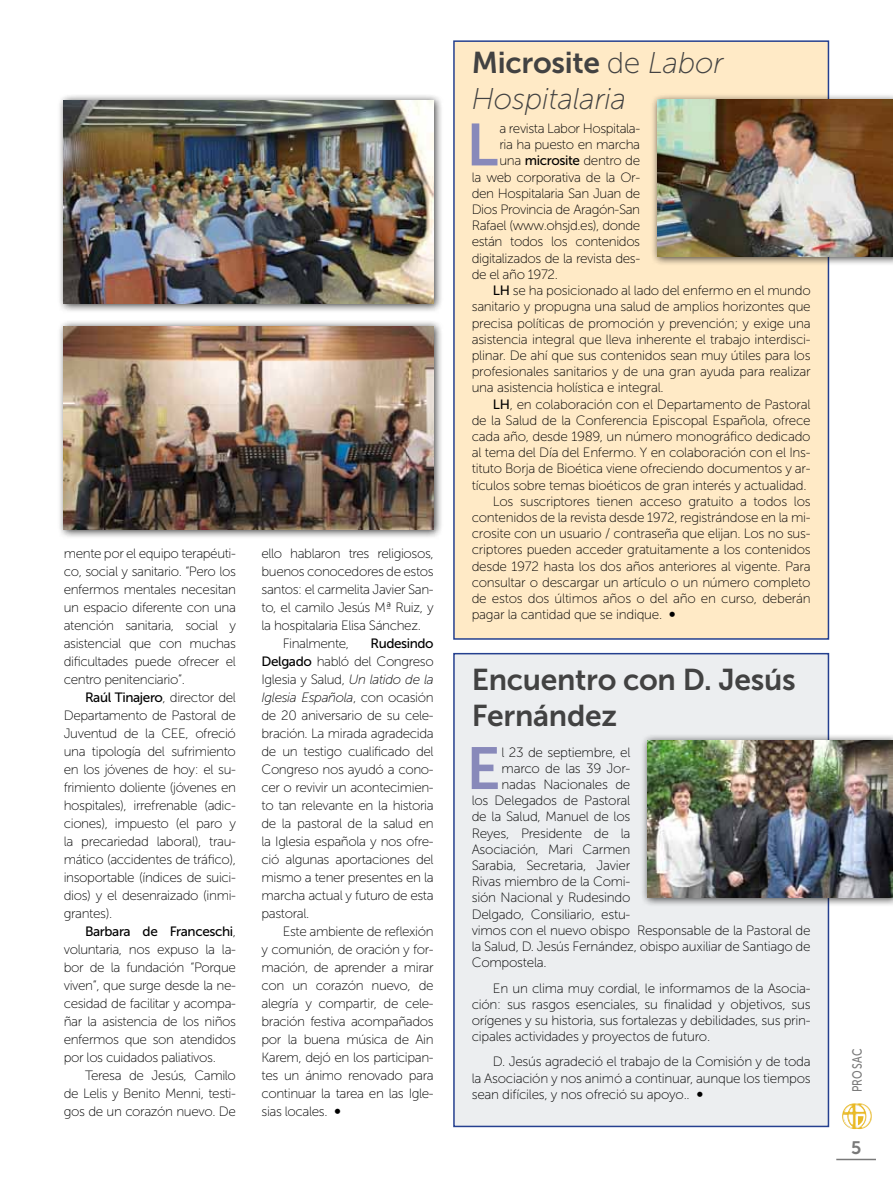
<style>
.page{position:relative;width:893px;height:1191px;background:#fff}
.page>*{position:absolute;margin:0;border:0;box-sizing:border-box;transform-origin:0 0}
.t1{font:59.1px "Museo Sans 700";color:#8889ba}
.t2{font:30px/36px "Museo Sans 700";letter-spacing:-.01em;color:#424242}
.t3{font:italic 30px "Museo Sans 100";letter-spacing:-.01em;color:#424242}
.t4{font:18px "Museo Sans 700";color:#797979}
.t5{font:13.5px/18px "Museo Sans 100";letter-spacing:-.02em;color:#000;text-align:justify}
.t6{font:13.5px "Museo Sans 500";letter-spacing:-.03em;color:#000}
.t7{font:13.35px "Museo Sans 500";letter-spacing:.04em;color:#797979;scale:.79 1}
.s1{font-family:"Museo Sans 100"}
.s2{font-family:"Museo Sans 500"}
.s3{font-style:italic}
.s4{font-family:"Museo Sans 700"}
.s5{font-family:"Museo Sans 100";font-style:italic}
</style>
<div class="page">
<hr style="left:836px;top:1158px;width:40px;height:2px;background:#797979">
<img style="left:842px;top:1103px;width:17px;height:19px">
<div style="left:454px;top:41px;width:374px;height:598px;background:#ffeac6"></div>
<div style="left:453px;top:40px;width:376px;height:599px;border:2px solid #25408f"></div>
<div style="left:454px;top:653px;width:374px;height:473px;background:#eceef0"></div>
<div style="left:453px;top:653px;width:376px;height:474px;border:2px solid #25408f"></div>
<div style="left:650px;top:93px;width:243px;height:174px;background:#000;opacity:.75"></div>
<img style="left:657px;top:99px;width:236px;height:158px">
<div style="left:641px;top:733px;width:252px;height:174px;background:#000;opacity:.75"></div>
<img style="left:647px;top:740px;width:246px;height:157px">
<div style="left:57px;top:94px;width:386px;height:219px;background:#000;opacity:.75"></div>
<img style="left:64px;top:100px;width:370px;height:204px">
<div style="left:57px;top:319px;width:386px;height:220px;background:#000;opacity:.75"></div>
<img style="left:64px;top:326px;width:370px;height:204px">
<p class="t5" style="left:64px;top:545px;width:174px">mente por el equipo terapéuti&shy;co, social y sanitario. “Pero los enfermos mentales necesitan un espacio diferente con una atención sanitaria, social y asistencial que con muchas dificultades puede ofrecer el centro penitenciario”.</p>
<p class="t6" style="left:85px;top:690px;width:152px">Raúl Tinajero<span class="s1">, director del</span></p>
<p class="t5" style="left:64px;top:706px;width:174px">Departamento de Pastoral de Juventud de la CEE, ofreció una tipología del sufrimiento en los jóvenes de hoy: el su&shy;frimiento doliente (jóvenes en hospitales), irrefrenable (adic&shy;ciones), impuesto (el paro y la precariedad laboral), trau&shy;mático (accidentes de tráfico), insoportable (índices de suici&shy;dios) y el desenraizado (inmi&shy;grantes).</p>
<p class="t6" style="left:85px;top:924px;width:152px">Barbara de Franceschi<span class="s1">,</span></p>
<p class="t5" style="left:64px;top:940px;width:174px">voluntaria, nos expuso la la&shy;bor de la fundación “Porque viven”, que surge desde la ne&shy;cesidad de facilitar y acompa&shy;ñar la asistencia de los niños enfermos que son atendidos por los cuidados paliativos.</p>
<p class="t5" style="left:64px;top:1066px;width:174px;text-indent:21px">Teresa de Jesús, Camilo de Lelis y Benito Menni, testi&shy;gos de un corazón nuevo. De</p>
<p class="t5" style="left:262px;top:544px;width:174px">ello hablaron tres religiosos,</p>
<p class="t5" style="left:262px;top:562px;width:174px">buenos conocedores de estos</p>
<p class="t5" style="left:262px;top:580px;width:174px">santos: el carmelita Javier San-</p>
<p class="t5" style="left:262px;top:598px;width:174px">to, el camilo Jesús Mª Ruiz, y</p>
<p class="t5" style="left:262px;top:616px;width:161px">la hospitalaria Elisa Sánchez.</p>
<p class="t5" style="left:283px;top:634px;width:68px">Finalmente,</p>
<p class="t6" style="left:371px;top:636px;width:65px">Rudesindo</p>
<p class="t5" style="left:262px;top:652px;width:174px"><span class="s2">Delgado</span> habló del Congreso Iglesia y Salud, <span class="s3">Un latido de la Iglesia Española</span>, con ocasión de 20 aniversario de su cele&shy;bración. La mirada agradecida de un testigo cualificado del Congreso nos ayudó a cono&shy;cer o revivir un acontecimien&shy;to tan relevante en la historia de la pastoral de la salud en la Iglesia española y nos ofre&shy;ció algunas aportaciones del mismo a tener presentes en la marcha actual y futuro de esta pastoral.</p>
<p class="t5" style="left:262px;top:922px;width:174px;text-indent:21px">Este ambiente de reflexión y comunión, de oración y for&shy;mación, de aprender a mirar con un corazón nuevo, de alegría y compartir, de cele&shy;bración festiva acompañados por la buena música de Ain Karem, dejó en los participan&shy;tes un ánimo renovado para continuar la tarea en las Igle&shy;sias locales. <span class="s4">∞</span></p>
<h2 class="t2" style="left:472px;top:44px;width:254px">Microsite <span class="s1">de</span> <span class="s5">Labor</span></h2>
<h2 class="t3" style="left:472px;top:82px;width:156px">Hospitalaria</h2>
<h1 class="t1" style="left:466px;top:112px;width:33px">L</h1>
<p class="t5" style="left:499px;top:120px;width:142px">a revista Labor Hospitala-</p>
<p class="t5" style="left:499px;top:136px;width:142px">ria ha puesto en marcha</p>
<p class="t5" style="left:499px;top:152px;width:142px">una <span class="s2">microsite</span> dentro de</p>
<p class="t5" style="left:472px;top:168px;width:170px">la web corporativa de la Or-</p>
<p class="t5" style="left:472px;top:184px;width:170px">den Hospitalaria San Juan de</p>
<p class="t5" style="left:472px;top:201px;width:170px">Dios Provincia de Aragón-San</p>
<p class="t5" style="left:472px;top:217px;width:170px">Rafael (www.ohsjd.es), donde</p>
<p class="t5" style="left:472px;top:233px;width:170px">están todos los contenidos</p>
<p class="t5" style="left:472px;top:249px;width:170px">digitalizados de la revista des-</p>
<p class="t5" style="left:472px;top:265px;width:88px">de el año 1972.</p>
<p class="t5" style="left:493px;top:282px;width:319px"><span class="s2">LH</span> se ha posicionado al lado del enfermo en el mundo</p>
<p class="t5" style="left:472px;top:298px;width:340px">sanitario y propugna una salud de amplios horizontes que</p>
<p class="t5" style="left:472px;top:314px;width:340px">precisa políticas de promoción y prevención; y exige una</p>
<p class="t5" style="left:472px;top:330px;width:340px">asistencia integral que lleva inherente el trabajo interdisci-</p>
<p class="t5" style="left:472px;top:346px;width:340px">plinar. De ahí que sus contenidos sean muy útiles para los</p>
<p class="t5" style="left:472px;top:363px;width:340px">profesionales sanitarios y de una gran ayuda para realizar</p>
<p class="t5" style="left:472px;top:379px;width:194px">una asistencia holística e integral.</p>
<p class="t5" style="left:493px;top:395px;width:319px"><span class="s2">LH</span>, en colaboración con el Departamento de Pastoral</p>
<p class="t5" style="left:472px;top:411px;width:340px">de la Salud de la Conferencia Episcopal Española, ofrece</p>
<p class="t5" style="left:472px;top:427px;width:340px">cada año, desde 1989, un número monográfico dedicado</p>
<p class="t5" style="left:472px;top:444px;width:340px">al tema del Día del Enfermo. Y en colaboración con el Ins-</p>
<p class="t5" style="left:472px;top:460px;width:340px">tituto Borja de Bioética viene ofreciendo documentos y ar-</p>
<p class="t5" style="left:472px;top:476px;width:336px">tículos sobre temas bioéticos de gran interés y actualidad.</p>
<p class="t5" style="left:493px;top:492px;width:319px">Los suscriptores tienen acceso gratuito a todos los</p>
<p class="t5" style="left:472px;top:508px;width:340px">contenidos de la revista desde 1972, registrándose en la mi-</p>
<p class="t5" style="left:472px;top:525px;width:340px">crosite con un usuario / contraseña que elijan. Los no sus-</p>
<p class="t5" style="left:472px;top:541px;width:340px">criptores pueden acceder gratuitamente a los contenidos</p>
<p class="t5" style="left:472px;top:557px;width:340px">desde 1972 hasta los dos años anteriores al vigente. Para</p>
<p class="t5" style="left:472px;top:573px;width:340px">consultar o descargar un artículo o un número completo</p>
<p class="t5" style="left:472px;top:589px;width:340px">de estos dos últimos años o del año en curso, deberán</p>
<p class="t5" style="left:472px;top:606px;width:206px">pagar la cantidad que se indique. <span class="s4">∞</span></p>
<h2 class="t2" style="left:472px;top:661px;width:325px">Encuentro con D. Jesús<br>Fernández</h2>
<h1 class="t1" style="left:466px;top:735px;width:36px">E</h1>
<p class="t5" style="left:502px;top:743px;width:130px">l 23 de septiembre, el</p>
<p class="t5" style="left:502px;top:759px;width:130px">marco de las 39 Jor-</p>
<p class="t5" style="left:502px;top:775px;width:130px">nadas Nacionales de</p>
<p class="t5" style="left:472px;top:791px;width:160px">los Delegados de Pastoral</p>
<p class="t5" style="left:472px;top:808px;width:160px">de la Salud, Manuel de los</p>
<p class="t5" style="left:472px;top:824px;width:160px">Reyes, Presidente de la</p>
<p class="t5" style="left:472px;top:840px;width:160px">Asociación, Mari Carmen</p>
<p class="t5" style="left:472px;top:856px;width:160px">Sarabia, Secretaria, Javier</p>
<p class="t5" style="left:472px;top:872px;width:160px">Rivas miembro de la Comi-</p>
<p class="t5" style="left:472px;top:889px;width:160px">sión Nacional y Rudesindo</p>
<p class="t5" style="left:472px;top:905px;width:160px">Delgado, Consiliario, estu-</p>
<p class="t5" style="left:472px;top:921px;width:340px">vimos con el nuevo obispo Responsable de la Pastoral de</p>
<p class="t5" style="left:472px;top:937px;width:340px">la Salud, D. Jesús Fernández, obispo auxiliar de Santiago de</p>
<p class="t5" style="left:472px;top:953px;width:76px">Compostela.</p>
<p class="t5" style="left:472px;top:980px;width:340px;line-height:16.2px;text-indent:21px">En un clima muy cordial, le informamos de la Asocia&shy;ción: sus rasgos esenciales, su finalidad y objetivos, sus orígenes y su historia, sus fortalezas y debilidades, sus prin&shy;cipales actividades y proyectos de futuro.</p>
<p class="t5" style="left:472px;top:1053px;width:340px;line-height:16.2px;text-indent:21px">D. Jesús agradeció el trabajo de la Comisión y de toda la Asociación y nos animó a continuar, aunque los tiempos sean difíciles, y nos ofreció su apoyo.. <span class="s4">∞</span></p>
<p class="t7" style="left:850px;top:1092px;width:57px;rotate:-90deg">PROSAC</p>
<h3 class="t4" style="left:851px;top:1138px;width:12px">5</h3>
</div>
